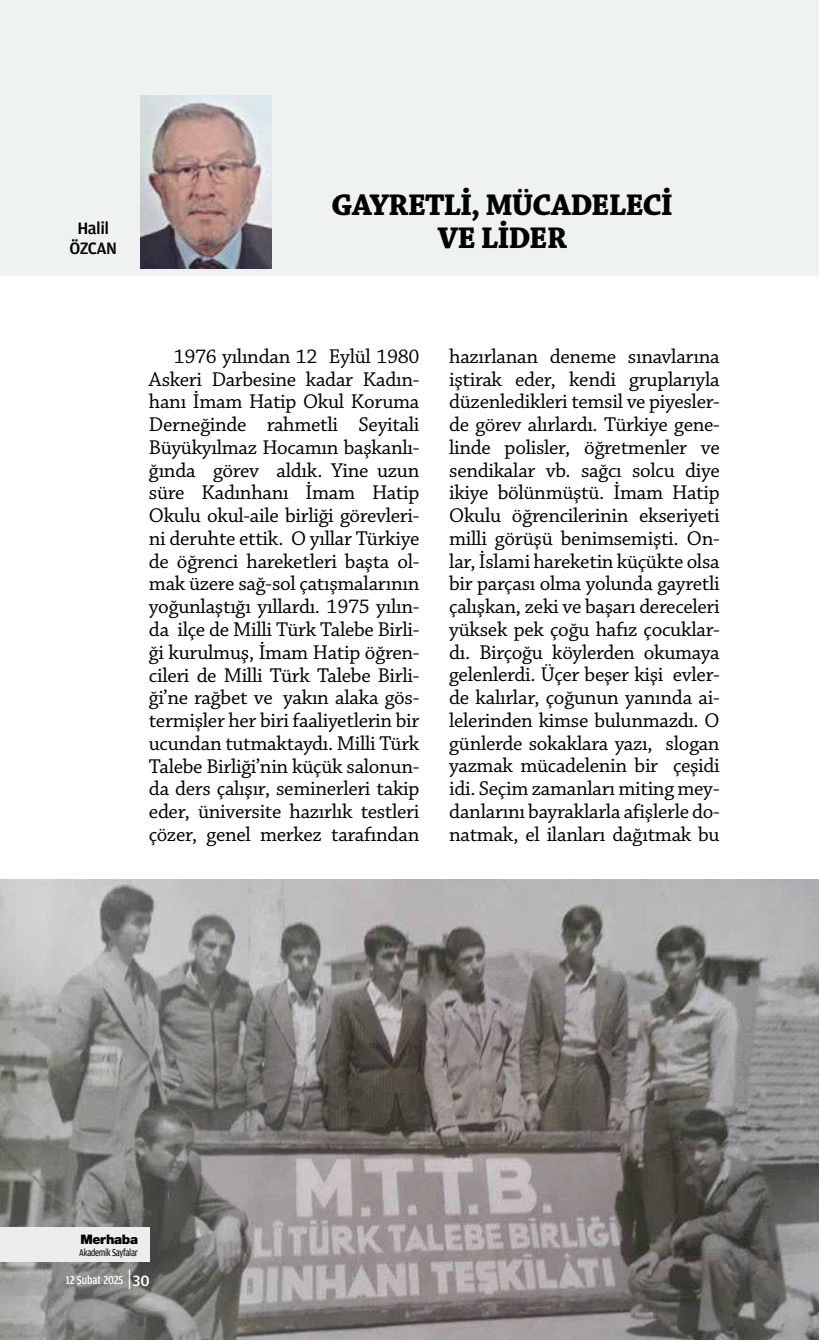
<style>
.page{position:relative;width:819px;height:1340px;background:#fff}
.page>*{position:absolute;margin:0;border:0;box-sizing:border-box;transform-origin:0 0}
.t1{font:700 31.5px/33.2px "Chaparral Pro";letter-spacing:-.03em;color:#000;text-align:center}
.t2{font:21px/22.8px "Chaparral Pro";letter-spacing:-.015em;color:#000;text-align:justify}
.t3{font:500 17.5px/19.2px "Toprak";letter-spacing:-.03em;color:#000;text-align:center}
.t4{font:900 13.12px "Helvetica Neue LT Pro";letter-spacing:-.03em;color:#000}
.t5{font:500 12.25px "Toprak Cond";color:#fff}
.t6{font:10.5px "Toprak";letter-spacing:-.04em;color:#000;scale:.8 1}
.s1{font-family:"Toprak";font-weight:300;font-size:24.5px}
.s2{font-family:"Toprak";font-size:15.75px}
</style>
<div class="page">
<div style="left:0;top:0;width:819px;height:275px;background:#eef2f1"></div>
<img style="left:141px;top:95px;width:130px;height:173px">
<img style="left:0;top:879px;width:818px;height:460px">
<div style="left:0;top:1227px;width:150px;height:35px;background:#ededed"></div>
<p class="t3" style="left:69px;top:218px;width:49px">Halil<br>ÖZCAN</p>
<h1 class="t1" style="left:331px;top:190px;width:341px">GAYRETLİ, MÜCADELECİ<br>VE LİDER</h1>
<p class="t2" style="left:149px;top:346px;width:272px;text-indent:25px">1976 yılından 12 Eylül 1980<br>Askeri Darbesine kadar Kadın&shy;hanı İmam Hatip Okul Koruma Derneğinde rahmetli Seyitali Büyükyılmaz Hocamın başkanlı&shy;ğında görev aldık. Yine uzun süre Kadınhanı İmam Hatip Okulu okul-aile birliği görevleri&shy;ni deruhte ettik. O yıllar Türkiye de öğrenci hareketleri başta ol&shy;mak üzere sağ-sol çatışmalarının yoğunlaştığı yıllardı. 1975 yılın&shy;da ilçe de Milli Türk Talebe Birli&shy;ği kurulmuş, İmam Hatip öğren&shy;cileri de Milli Türk Talebe Birli&shy;ği’ne rağbet ve yakın alaka gös&shy;termişler her biri faaliyetlerin bir ucundan tutmaktaydı. Milli Türk Talebe Birliği’nin küçük salonun&shy;da ders çalışır, seminerleri takip eder, üniversite hazırlık testleri çözer, genel merkez tarafından</p>
<p class="t2" style="left:449px;top:345px;width:272px">hazırlanan deneme sınavlarına iştirak eder, kendi gruplarıyla düzenledikleri temsil ve piyesler&shy;de görev alırlardı. Türkiye gene&shy;linde polisler, öğretmenler ve sendikalar vb. sağcı solcu diye ikiye bölünmüştü. İmam Hatip Okulu öğrencilerinin ekseriyeti milli görüşü benimsemişti. On&shy;lar, İslami hareketin küçükte olsa bir parçası olma yolunda gayretli çalışkan, zeki ve başarı dereceleri yüksek pek çoğu hafız çocuklar&shy;dı. Birçoğu köylerden okumaya gelenlerdi. Üçer beşer kişi evler&shy;de kalırlar, çoğunun yanında ai&shy;lelerinden kimse bulunmazdı. O günlerde sokaklara yazı, slogan yazmak mücadelenin bir çeşidi idi. Seçim zamanları miting mey&shy;danlarını bayraklarla afişlerle do&shy;natmak, el ilanları dağıtmak bu</p>
<p class="t4" style="left:80px;top:1231px;width:59px">Merhaba</p>
<p class="t6" style="left:79px;top:1247px;width:75px">Akademik Sayfalar</p>
<p class="t5" style="left:66px;top:1273px;width:86px">12 Şubat 2025 <span class="s1">|</span><span class="s2">30</span></p>
</div>
